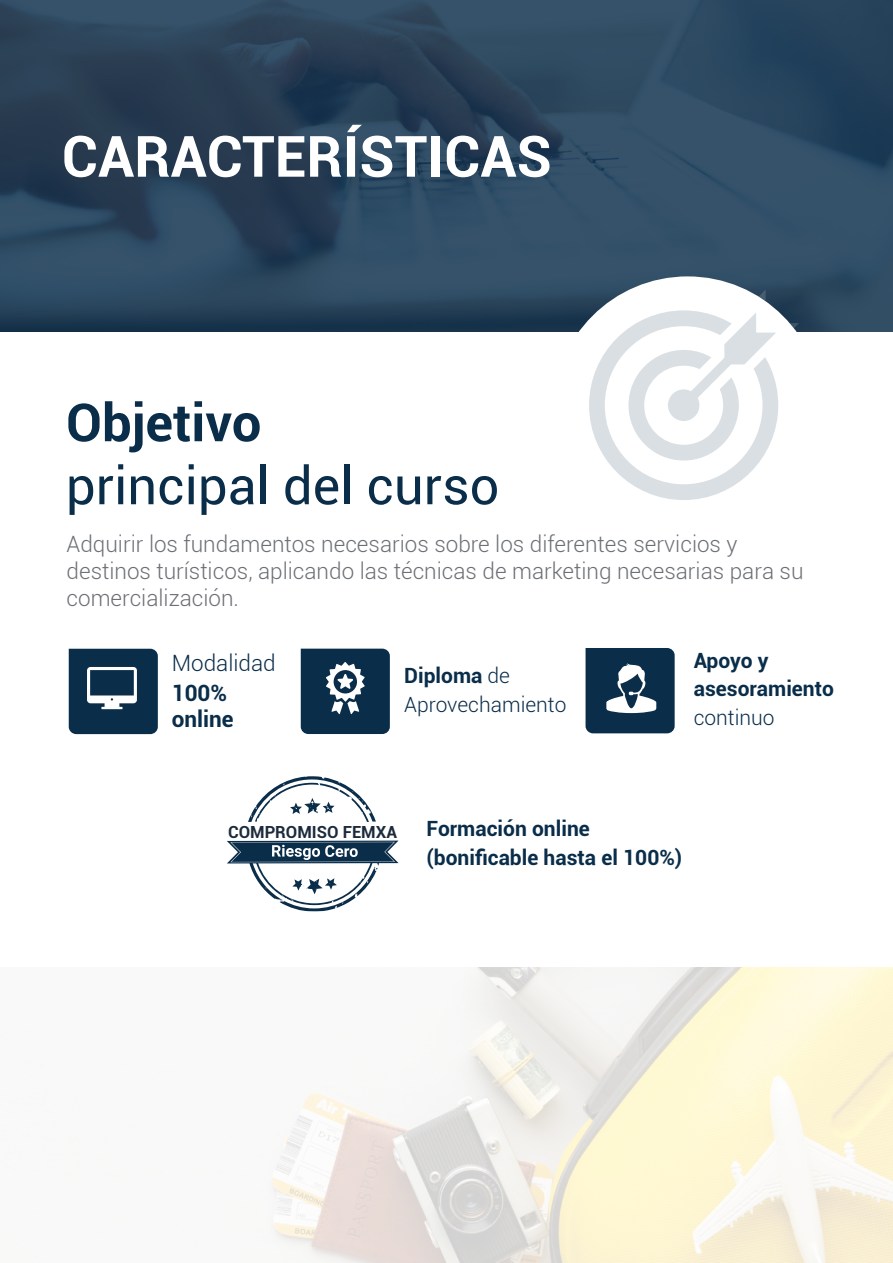
<style>
.page{position:relative;width:893px;height:1263px;background:#fff}
.page>*{position:absolute;margin:0;border:0;box-sizing:border-box;transform-origin:0 0}
.t1{font:700 57px "Roboto";color:#fff}
.t2{font:52.5px "Roboto";color:#0a2d4a}
.t3{font:700 52.5px "Roboto";color:#0a2d4a}
.t4{font:300 22.5px/27px "Roboto";color:#6c7075}
.t5{font:700 22.5px "Roboto";color:#0a2d4a}
.t6{font:300 22.5px "Roboto";color:#0a2d4a}
.t7{font:700 21px "Roboto";color:#0a2d4a}
.t8{font:300 21px/28.5px "Roboto";color:#0a2d4a}
.t9{font:700 16.65px "Roboto";color:#1c2b3b}
.s1{font-weight:700}
</style>
<div class="page">
<svg style="left:0;top:0;width:893px;height:332px;background:#2b465e"></svg>
<svg style="left:69px;top:649px;width:89px;height:85px;background:#25445d"></svg>
<svg style="left:586px;top:648px;width:89px;height:85px;background:#2e4b64"></svg>
<svg style="left:301px;top:649px;width:89px;height:85px;background:#284760"></svg>
<div style="left:553px;top:276px;width:269px;height:270px;background:#fff;border-radius:50%"></div>
<svg style="left:589px;top:290px;width:210px;height:210px"></svg>
<div style="left:668px;top:389px;width:31px;height:32px;background:#dadfe4;border-radius:50%"></div>
<svg style="left:248px;top:776px;width:128px;height:46px"></svg>
<svg style="left:227px;top:840px;width:172px;height:71px"></svg>
<img style="left:271px;top:967px;width:622px;height:296px">
<p class="t1" style="left:62px;top:116px;width:492px">CARACTERÍSTICAS</p>
<p class="t3" style="left:66px;top:385px;width:197px">Objetivo</p>
<p class="t2" style="left:66px;top:449px;width:435px">principal del curso</p>
<p class="t4" style="left:67px;top:529px;width:738px">Adquirir los fundamentos necesarios sobre los diferentes servicios y destinos turísticos, aplicando las técnicas de marketing necesarias para su comercialización.</p>
<p class="t6" style="left:172px;top:647px;width:105px">Modalidad</p>
<p class="t5" style="left:172px;top:677px;width:57px">100%</p>
<p class="t5" style="left:172px;top:703px;width:63px">online</p>
<p class="t8" style="left:404px;top:661px;width:164px"><span class="s1">Diploma</span> de<br>Aprovechamiento</p>
<p class="t7" style="left:694px;top:645px;width:76px">Apoyo y</p>
<p class="t7" style="left:694px;top:674px;width:142px">asesoramiento</p>
<p class="t8" style="left:694px;top:702px;width:82px">continuo</p>
<p class="t9" style="left:228px;top:820px;width:171px">COMPROMISO FEMXA</p>
<p class="t7" style="left:427px;top:814px;width:165px">Formación online</p>
<p class="t7" style="left:427px;top:843px;width:257px">(bonificable hasta el 100%)</p>
</div>
